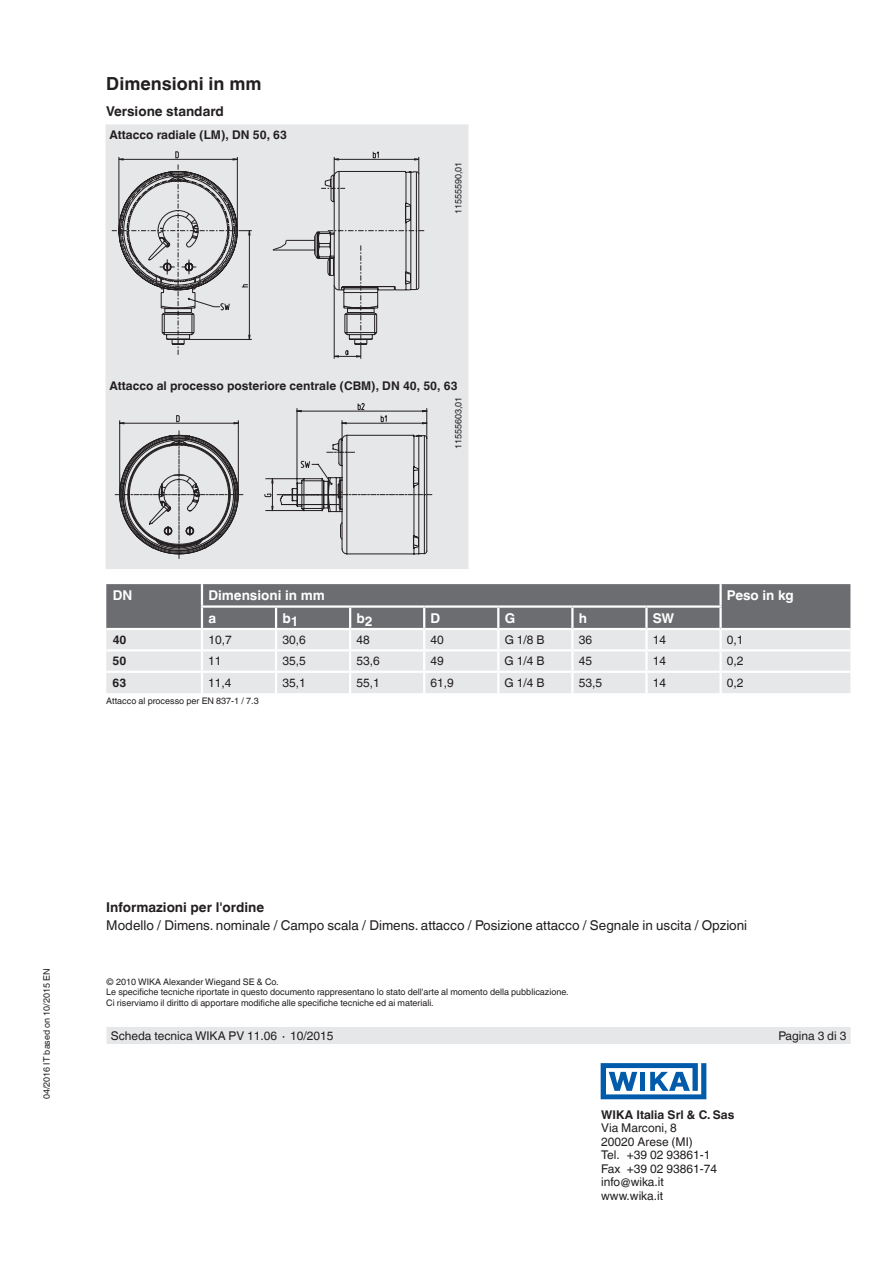
<style>
.page{position:relative;width:893px;height:1263px;background:#fff}
.page>*{position:absolute;margin:0;border:0;box-sizing:border-box;transform-origin:0 0}
.t1{font:700 18px "Helvetica World";color:#231f20}
.t2{font:13.5px "Helvetica World";color:#231f20}
.t3{font:700 13.5px "Helvetica World";color:#231f20}
.t4{font:700 13.5px "Helvetica World";color:#fff}
.t5{font:12px/13.5px "Helvetica World";color:#231f20}
.t6{font:700 12px "Helvetica World";color:#231f20}
.t7{font:9px/10.5px "Helvetica World";color:#231f20}
</style>
<div class="page">
<svg style="left:601px;top:1063px;width:105px;height:36px"></svg>
<div style="left:107px;top:1027px;width:744px;height:17px;background:#e6e7e9"></div>
<div style="left:106px;top:124px;width:362px;height:445px;background:#e6e7e9"></div>
<svg style="left:112px;top:157px;width:312px;height:202px"></svg>
<svg style="left:135px;top:314px;width:285px;height:32px"></svg>
<svg style="left:118px;top:170px;width:302px;height:144px"></svg>
<div style="left:106px;top:651px;width:744px;height:42px;background:#e6e7e9"></div>
<svg style="left:106px;top:584px;width:744px;height:65px;background:#969799"></svg>
<hr style="left:645px;top:630px;width:3px;height:19px;background:#fff">
<hr style="left:719px;top:630px;width:3px;height:19px;background:#fff">
<hr style="left:201px;top:651px;width:2px;height:20px;background:#fff">
<hr style="left:275px;top:651px;width:2px;height:20px;background:#fff">
<hr style="left:349px;top:651px;width:2px;height:20px;background:#fff">
<hr style="left:423px;top:651px;width:2px;height:20px;background:#fff">
<hr style="left:497px;top:651px;width:2px;height:20px;background:#fff">
<hr style="left:571px;top:651px;width:2px;height:20px;background:#fff">
<hr style="left:645px;top:651px;width:3px;height:20px;background:#fff">
<hr style="left:719px;top:651px;width:3px;height:20px;background:#fff">
<hr style="left:106px;top:671px;width:96px;height:2px;background:#fff">
<hr style="left:202px;top:671px;width:74px;height:2px;background:#fff">
<hr style="left:201px;top:673px;width:2px;height:20px;background:#fff">
<hr style="left:276px;top:671px;width:74px;height:2px;background:#fff">
<hr style="left:275px;top:673px;width:2px;height:20px;background:#fff">
<hr style="left:350px;top:671px;width:74px;height:2px;background:#fff">
<hr style="left:349px;top:673px;width:2px;height:20px;background:#fff">
<hr style="left:424px;top:671px;width:74px;height:2px;background:#fff">
<hr style="left:423px;top:673px;width:2px;height:20px;background:#fff">
<hr style="left:498px;top:671px;width:74px;height:2px;background:#fff">
<hr style="left:497px;top:673px;width:2px;height:20px;background:#fff">
<hr style="left:572px;top:671px;width:74px;height:2px;background:#fff">
<hr style="left:571px;top:673px;width:2px;height:20px;background:#fff">
<hr style="left:646px;top:671px;width:75px;height:2px;background:#fff">
<hr style="left:645px;top:673px;width:3px;height:20px;background:#fff">
<hr style="left:721px;top:671px;width:129px;height:2px;background:#fff">
<hr style="left:719px;top:673px;width:3px;height:20px;background:#fff">
<hr style="left:106px;top:628px;width:96px;height:2px;background:#fff">
<hr style="left:202px;top:628px;width:74px;height:2px;background:#fff">
<hr style="left:276px;top:628px;width:74px;height:2px;background:#fff">
<hr style="left:350px;top:628px;width:74px;height:2px;background:#fff">
<hr style="left:424px;top:628px;width:74px;height:2px;background:#fff">
<hr style="left:498px;top:628px;width:74px;height:2px;background:#fff">
<hr style="left:572px;top:628px;width:74px;height:2px;background:#fff">
<hr style="left:646px;top:628px;width:75px;height:2px;background:#fff">
<hr style="left:721px;top:628px;width:129px;height:2px;background:#fff">
<svg style="left:119px;top:403px;width:309px;height:152px"></svg>
<h1 class="t1" style="left:106px;top:74px;width:157px">Dimensioni in mm</h1>
<h3 class="t6" style="left:109px;top:128px;width:179px">Attacco radiale (LM), DN 50, 63</h3>
<h2 class="t3" style="left:106px;top:103px;width:119px">Versione standard</h2>
<p class="t7" style="left:453px;top:214px;width:54px;rotate:-90deg">11555590,01</p>
<h3 class="t6" style="left:109px;top:378px;width:350px">Attacco al processo posteriore centrale (CBM), DN 40, 50, 63</h3>
<p class="t7" style="left:453px;top:449px;width:54px;rotate:-90deg">11555603,01</p>
<h2 class="t4" style="left:113px;top:588px;width:21px">DN</h2>
<h2 class="t4" style="left:208px;top:588px;width:118px">Dimensioni in mm</h2>
<h2 class="t4" style="left:727px;top:588px;width:68px">Peso in kg</h2>
<h2 class="t4" style="left:208px;top:610px;width:9px">a</h2>
<h2 class="t4" style="left:282px;top:612px;width:18px">b1</h2>
<h2 class="t4" style="left:357px;top:612px;width:18px">b2</h2>
<h2 class="t4" style="left:431px;top:610px;width:11px">D</h2>
<h2 class="t4" style="left:505px;top:610px;width:12px">G</h2>
<h2 class="t4" style="left:579px;top:610px;width:10px">h</h2>
<h2 class="t4" style="left:653px;top:610px;width:23px">SW</h2>
<h3 class="t6" style="left:113px;top:633px;width:15px">40</h3>
<h3 class="t5" style="left:208px;top:633px;width:25px">10,7</h3>
<h3 class="t5" style="left:282px;top:633px;width:25px">30,6</h3>
<h3 class="t5" style="left:356px;top:633px;width:15px">48</h3>
<h3 class="t5" style="left:431px;top:633px;width:15px">40</h3>
<h3 class="t5" style="left:505px;top:633px;width:41px">G 1/8 B</h3>
<h3 class="t5" style="left:579px;top:633px;width:15px">36</h3>
<h3 class="t5" style="left:653px;top:633px;width:15px">14</h3>
<h3 class="t5" style="left:727px;top:633px;width:18px">0,1</h3>
<h3 class="t6" style="left:113px;top:654px;width:15px">50</h3>
<h3 class="t5" style="left:208px;top:654px;width:15px">11</h3>
<h3 class="t5" style="left:282px;top:654px;width:25px">35,5</h3>
<h3 class="t5" style="left:356px;top:654px;width:25px">53,6</h3>
<h3 class="t5" style="left:431px;top:654px;width:15px">49</h3>
<h3 class="t5" style="left:505px;top:654px;width:41px">G 1/4 B</h3>
<h3 class="t5" style="left:579px;top:654px;width:15px">45</h3>
<h3 class="t5" style="left:653px;top:654px;width:15px">14</h3>
<h3 class="t5" style="left:727px;top:654px;width:18px">0,2</h3>
<h3 class="t6" style="left:113px;top:676px;width:15px">63</h3>
<h3 class="t5" style="left:208px;top:676px;width:25px">11,4</h3>
<h3 class="t5" style="left:282px;top:676px;width:25px">35,1</h3>
<h3 class="t5" style="left:356px;top:676px;width:25px">55,1</h3>
<h3 class="t5" style="left:430px;top:676px;width:25px">61,9</h3>
<h3 class="t5" style="left:505px;top:676px;width:41px">G 1/4 B</h3>
<h3 class="t5" style="left:579px;top:676px;width:25px">53,5</h3>
<h3 class="t5" style="left:653px;top:676px;width:15px">14</h3>
<h3 class="t5" style="left:727px;top:676px;width:18px">0,2</h3>
<p class="t7" style="left:106px;top:695px;width:154px">Attacco al processo per EN 837-1 / 7.3</p>
<p class="t7" style="left:41px;top:1099px;width:132px;rotate:-90deg">04/2016 IT based on 10/2015 EN</p>
<h2 class="t3" style="left:106px;top:900px;width:159px">Informazioni per l'ordine</h2>
<h2 class="t2" style="left:106px;top:918px;width:642px">Modello / Dimens. nominale / Campo scala / Dimens. attacco / Posizione attacco / Segnale in uscita / Opzioni</h2>
<p class="t7" style="left:106px;top:976px;width:464px">© 2010 WIKA Alexander Wiegand SE &amp; Co.<br>Le specifiche tecniche riportate in questo documento rappresentano lo stato dell'arte al momento della pubblicazione.<br>Ci riserviamo il diritto di apportare modifiche alle specifiche tecniche ed ai materiali.</p>
<h3 class="t5" style="left:111px;top:1029px;width:224px">Scheda tecnica WIKA PV 11.06 ∙ 10/2015</h3>
<h3 class="t5" style="left:778px;top:1029px;width:70px">Pagina 3 di 3</h3>
<h3 class="t6" style="left:601px;top:1107px;width:135px">WIKA Italia Srl &amp; C. Sas</h3>
<h3 class="t5" style="left:601px;top:1121px;width:117px">Via Marconi, 8<br>20020 Arese (MI)<br>Tel. +39 02 93861-1<br>Fax +39 02 93861-74 info@wika.it www.wika.it</h3>
</div>
